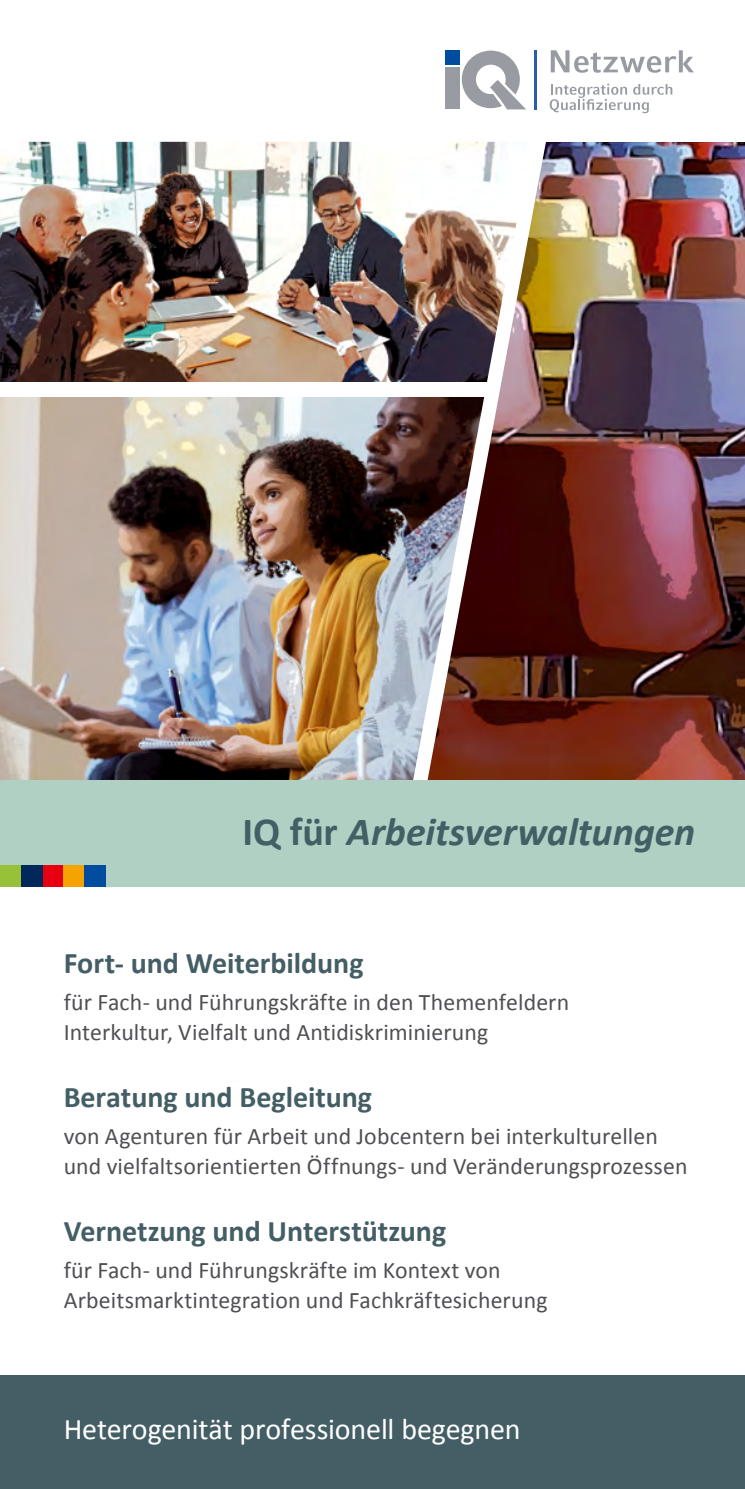
<style>
.page{position:relative;width:745px;height:1489px;background:#fff}
.page>*{position:absolute;margin:0;border:0;box-sizing:border-box;transform-origin:0 0}
._01_Zwischenüberschr{font:italic 700 40px "Calibri";letter-spacing:-.005em;color:#445e65}
._04_Fließtext_Calibr{font:700 30px "Calibri";color:#445e65}
.t1{font:30px "Calibri";letter-spacing:-.005em;color:#fff}
._04_Fließtext_Calibr-2{font:23.75px/30px "Calibri";letter-spacing:.005em;color:#504f53}
.s1{font-style:normal}
</style>
<div class="page">
<img style="left:547px;top:142px;width:197px;height:638px">
<img style="left:0;top:142px;width:405px;height:240px">
<img style="left:0;top:397px;width:405px;height:383px">
<div style="left:0;top:1375px;width:744px;height:113px;background:#445e65"></div>
<div style="left:445px;top:67px;width:14px;height:41px;background:#989ca2"></div>
<div style="left:445px;top:50px;width:14px;height:15px;background:#004d9f"></div>
<svg style="left:461px;top:51px;width:65px;height:58px"></svg>
<hr style="left:534px;top:50px;width:2px;height:59px;background:#2a5eaa">
<svg style="left:549px;top:83px;width:123px;height:30px"></svg>
<svg style="left:550px;top:50px;width:143px;height:23px"></svg>
<img style="left:405px;top:141px;width:142px;height:639px">
<div style="left:0;top:780px;width:744px;height:106px;background:#afd0c3"></div>
<div style="left:42px;top:865px;width:22px;height:21px;background:#e60012"></div>
<div style="left:0;top:865px;width:21px;height:21px;background:#96c139"></div>
<div style="left:64px;top:865px;width:21px;height:21px;background:#f5a300"></div>
<div style="left:85px;top:865px;width:21px;height:21px;background:#004d9f"></div>
<div style="left:21px;top:865px;width:22px;height:21px;background:#00285b"></div>
<div style="left:0;top:383px;width:496px;height:14px;background:#fff"></div>
<p class="_01_Zwischenüberschr" style="left:242px;top:805px;width:454px"><span class="s1">IQ für</span> Arbeitsverwaltungen</p>
<p class="_04_Fließtext_Calibr" style="left:64px;top:943px;width:301px">Fort- und Weiterbildung</p>
<p class="_04_Fließtext_Calibr-2" style="left:64px;top:986px;width:506px">für Fach- und Führungskräfte in den Themenfeldern<br>Interkultur, Vielfalt und Antidiskriminierung</p>
<p class="_04_Fließtext_Calibr" style="left:64px;top:1077px;width:310px">Beratung und Begleitung</p>
<p class="_04_Fließtext_Calibr-2" style="left:64px;top:1121px;width:625px">von Agenturen für Arbeit und Jobcentern bei interkulturellen und vielfaltsorientierten Öffnungs- und Veränderungsprozessen</p>
<p class="_04_Fließtext_Calibr" style="left:64px;top:1211px;width:384px">Vernetzung und Unterstützung</p>
<p class="_04_Fließtext_Calibr-2" style="left:64px;top:1255px;width:485px">für Fach- und Führungskräfte im Kontext von<br>Arbeitsmarktintegration und Fachkräftesicherung</p>
<p class="t1" style="left:64px;top:1409px;width:458px">Heterogenität professionell begegnen</p>
</div>
